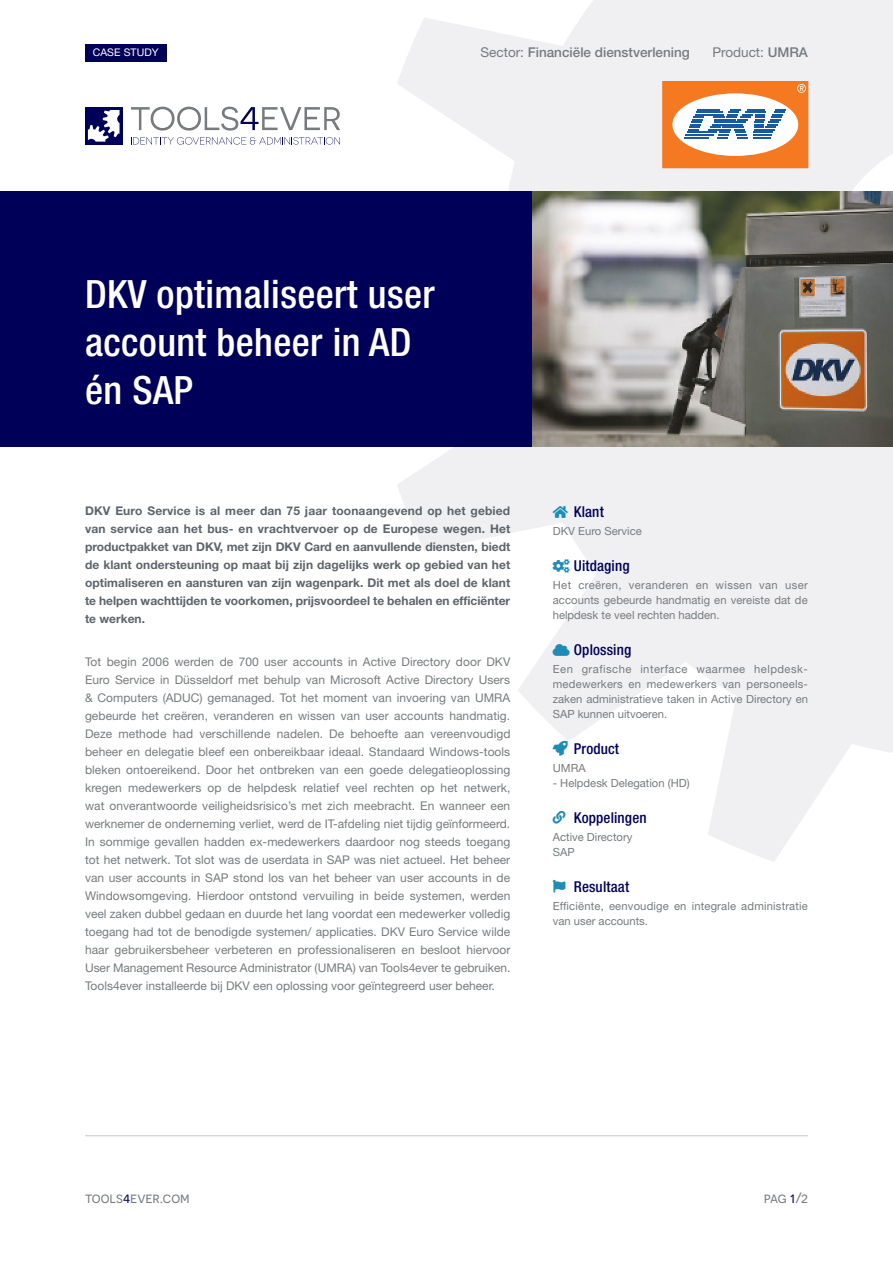
<style>
.page{position:relative;width:893px;height:1263px;background:#fff}
.page>*{position:absolute;margin:0;border:0;box-sizing:border-box;transform-origin:0 0}
.Intro_Lead{font:500 condensed 39px/48px "Helvetica Neue LT Std";letter-spacing:.01em;color:#fff}
.Details_Heading{font:500 condensed 15px "Helvetica Neue LT Std";letter-spacing:.01em;color:#000059}
.t1{font:15px "Novecentosans";color:#777b7e}
.t2{font:500 13.5px "Helvetica Neue LT Std";color:#777b7e}
.t3{font:13.5px "Helvetica Neue LT Std";color:#777b7e}
.Paragraph_Front{font:12px/18px "Helvetica Neue LT Std";color:#777b7e;text-align:justify}
.Paragraph_Intro{font:700 12px/18px "Helvetica Neue LT Std";color:#5e646a;text-align:justify}
.Paragraph_Details{font:11.25px/15px "Helvetica Neue LT Std";color:#777b7e;text-align:justify}
.t4{font:10.5px "Helvetica Neue LT Std";color:#fff}
.s1{font-weight:400}
.s2{font-weight:500}
.s3{color:#000059}
</style>
<div class="page">
<svg style="left:363px;top:0;width:530px;height:862px;fill:#f0f0f3"></svg>
<div style="left:662px;top:81px;width:146px;height:87px;background:#f47921"></div>
<div style="left:672px;top:93px;width:126px;height:63px;background:#fff;border-radius:50%"></div>
<svg style="left:685px;top:109px;width:101px;height:29px"></svg>
<svg style="left:797px;top:84px;width:9px;height:9px"></svg>
<img style="left:531px;top:191px;width:362px;height:255px">
<div style="left:0;top:191px;width:531px;height:255px;background:#000059"></div>
<hr style="left:85px;top:1135px;width:723px;height:1px;background:#c3c8cd">
<div style="left:85px;top:44px;width:81px;height:17px;background:#000059"></div>
<div style="left:85px;top:107px;width:37px;height:37px;background:#000059"></div>
<svg style="left:131px;top:107px;width:209px;height:24px"></svg>
<svg style="left:131px;top:137px;width:209px;height:8px"></svg>
<svg style="left:88px;top:110px;width:32px;height:32px"></svg>
<svg style="left:553px;top:506px;width:15px;height:12px"></svg>
<svg style="left:553px;top:559px;width:17px;height:14px"></svg>
<svg style="left:553px;top:644px;width:17px;height:12px"></svg>
<svg style="left:553px;top:741px;width:15px;height:15px"></svg>
<svg style="left:553px;top:811px;width:13px;height:12px"></svg>
<p class="t4" style="left:93px;top:46px;width:16px">Case</p>
<p class="t4" style="left:124px;top:46px;width:15px">Stud</p>
<p class="t4" style="left:152px;top:46px;width:8px">y</p>
<p class="t2" style="left:481px;top:44px;width:211px"><span class="s1">Sector:</span> Financiële dienstverlening</p>
<p class="t3" style="left:712px;top:44px;width:97px">Product: <span class="s2">UMRA</span></p>
<p class="Intro_Lead" style="left:85px;top:270px;width:351px">DKV optimaliseert user account beheer in AD én SAP</p>
<p class="Paragraph_Intro" style="left:85px;top:501px;width:427px">DKV Euro Service is al meer dan 75 jaar toonaangevend op het gebied van service aan het bus- en vrachtvervoer op de Europese wegen. Het productpakket van DKV, met zijn DKV Card en aanvullende diensten, biedt de klant ondersteuning op maat bij zijn dagelijks werk op gebied van het optimaliseren en aansturen van zijn wagenpark. Dit met als doel de klant te helpen wachttijden te voorkomen, prijsvoordeel te behalen en efficiënter te werken.</p>
<p class="Paragraph_Front" style="left:85px;top:653px;width:427px">Tot begin 2006 werden de 700 user accounts in Active Directory door DKV Euro Service in Düsseldorf met behulp van Microsoft Active Directory Users &amp; Computers (ADUC) gemanaged. Tot het moment van invoering van UMRA gebeurde het creëren, veranderen en wissen van user accounts handmatig.<br>Deze methode had verschillende nadelen. De behoefte aan vereenvoudigd beheer en delegatie bleef een onbereikbaar ideaal. Standaard Windows-tools bleken ontoereikend. Door het ontbreken van een goede delegatieoplossing kregen medewerkers op de helpdesk relatief veel rechten op het netwerk, wat onverantwoorde veiligheidsrisico’s met zich meebracht. En wanneer een werknemer de onderneming verliet, werd de IT-afdeling niet tijdig geïnformeerd.<br>In sommige gevallen hadden ex-medewerkers daardoor nog steeds toegang tot het netwerk. Tot slot was de userdata in SAP was niet actueel. Het beheer van user accounts in SAP stond los van het beheer van user accounts in de Windowsomgeving. Hierdoor ontstond vervuiling in beide systemen, werden veel zaken dubbel gedaan en duurde het lang voordat een medewerker volledig toegang had tot de benodigde systemen/ applicaties. DKV Euro Service wilde haar gebruikersbeheer verbeteren en professionaliseren en besloot hiervoor User Management Resource Administrator (UMRA) van Tools4ever te gebruiken.<br>Tools4ever installeerde bij DKV een oplossing voor geïntegreerd user beheer.</p>
<p class="Details_Heading" style="left:574px;top:503px;width:32px">Klant</p>
<p class="Paragraph_Details" style="left:553px;top:524px;width:90px">DKV Euro Service</p>
<p class="Details_Heading" style="left:574px;top:557px;width:57px">Uitdaging</p>
<p class="Paragraph_Details" style="left:553px;top:578px;width:257px">Het creëren, veranderen en wissen van user accounts gebeurde handmatig en vereiste dat de helpdesk te veel rechten hadden.</p>
<p class="Details_Heading" style="left:574px;top:641px;width:59px">Oplossing</p>
<p class="Paragraph_Details" style="left:553px;top:662px;width:257px">Een grafische interface waarmee helpdesk&shy;medewerkers en medewerkers van personeels&shy;zaken administratieve taken in Active Directory en SAP kunnen uitvoeren.</p>
<p class="Details_Heading" style="left:574px;top:739px;width:47px">Product</p>
<p class="Paragraph_Details" style="left:553px;top:760px;width:34px">UMRA</p>
<p class="Paragraph_Details" style="left:553px;top:775px;width:138px">- Helpdesk Delegation (HD)</p>
<p class="Details_Heading" style="left:574px;top:808px;width:74px">Koppelingen</p>
<p class="Paragraph_Details" style="left:553px;top:829px;width:81px">Active Directory<br>SAP</p>
<p class="Details_Heading" style="left:574px;top:877px;width:57px">Resultaat</p>
<p class="Paragraph_Details" style="left:553px;top:898px;width:257px">Efficiënte, eenvoudige en integrale administratie van user accounts.</p>
<p class="t1" style="left:85px;top:1189px;width:106px">tools<span class="s3">4</span>ever.com</p>
<p class="t1" style="left:764px;top:1189px;width:46px">pag <span class="s3">1</span>/2</p>
</div>
